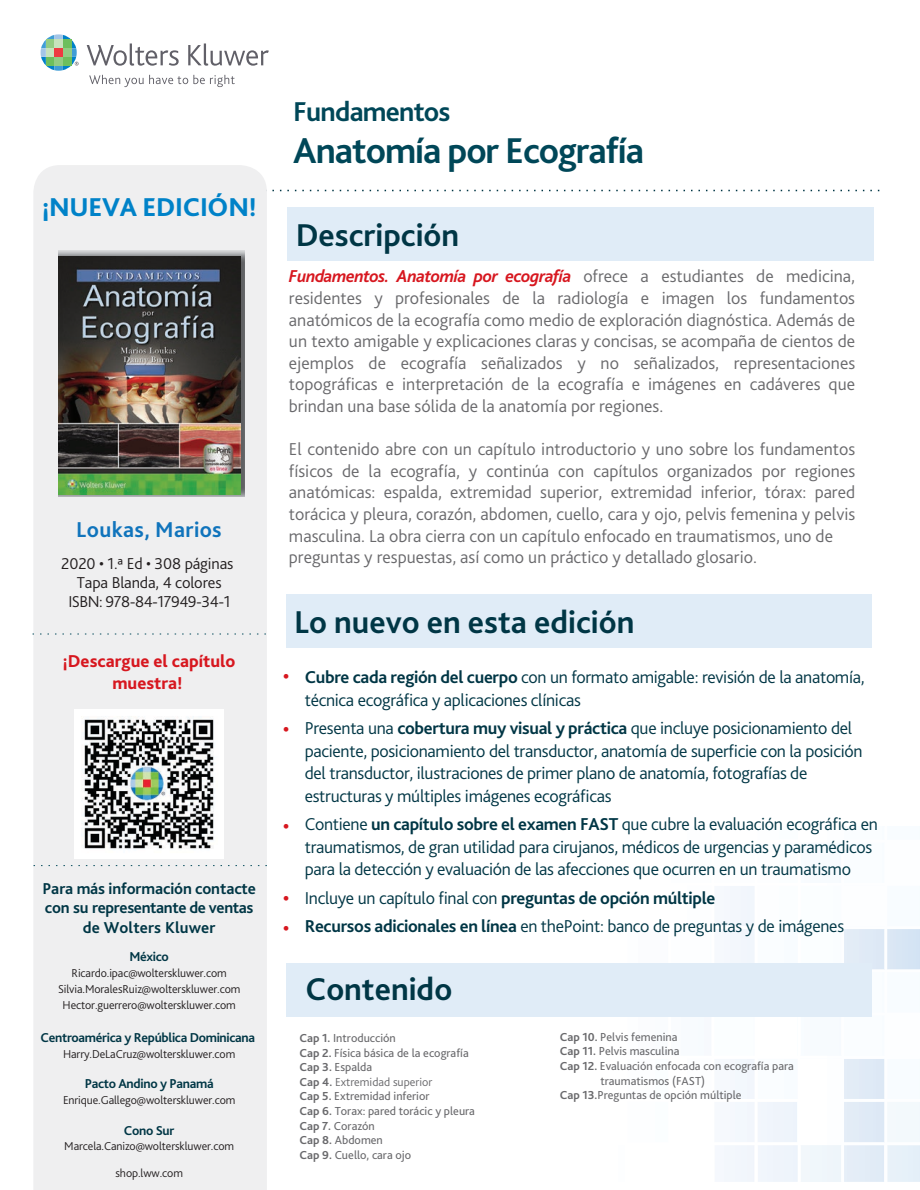
<style>
.page{position:relative;width:920px;height:1190px;background:#fff}
.page>*{position:absolute;margin:0;border:0;box-sizing:border-box;transform-origin:0 0}
.t1{font:700 37.5px "Bliss 2";letter-spacing:-.03em;color:#004758}
.t2{font:700 33px "Bliss 2";color:#003645}
.t3{font:700 28.5px "Bliss 2";letter-spacing:-.03em;color:#004758}
.t4{font:800 27px "Bliss 2";letter-spacing:-.01em;color:#0082c8}
.t5{font:700 22.5px "Bliss 2";letter-spacing:.015em;color:#1074bc}
.t6{font:300 18px/21.6px "Bliss 2";color:#69696c;text-align:justify}
.t7{font:300 18px/22.5px "Bliss 2";letter-spacing:-.015em;color:#003645}
.t8{font:800 18px/21.6px "Bliss 2";color:#d7171f;text-align:center}
.t9{font:700 16.5px/19.8px "Bliss 2";letter-spacing:-.005em;color:#003645;text-align:center}
.t10{font:300 16.5px/19px "Bliss 2";letter-spacing:-.01em;color:#231f20;text-align:center}
.t11{font:700 13.5px "Bliss 2";letter-spacing:-.02em;color:#003645}
.t12{font:12.15px/14.5px "Bliss 2";color:#69696c}
.t13{font:300 12px/15.9px "Bliss 2";letter-spacing:-.01em;color:#231f20;text-align:center}
.s1{font-weight:700;font-style:italic;color:#d7171f}
.s2{font-weight:700}
.s3{font-weight:300}
</style>
<div class="page">
<svg style="left:272px;top:190px;width:607px;height:1px"></svg>
<svg style="left:87px;top:43px;width:92px;height:23px"></svg>
<svg style="left:188px;top:43px;width:81px;height:23px"></svg>
<svg style="left:89px;top:75px;width:146px;height:12px"></svg>
<svg style="left:41px;top:34px;width:38px;height:37px"></svg>
<div style="left:33px;top:165px;width:234px;height:1025px;background:#efeff0"></div>
<svg style="left:33px;top:826px;width:887px;height:355px"></svg>
<svg style="left:32px;top:633px;width:234px;height:1px"></svg>
<div style="left:287px;top:207px;width:586px;height:53px;background:#e0ecf7"></div>
<div style="left:287px;top:594px;width:585px;height:53px;background:#e0ecf7"></div>
<div style="left:287px;top:963px;width:585px;height:53px;background:#e0ecf7"></div>
<img style="left:59px;top:250px;width:185px;height:247px">
<img style="left:74px;top:709px;width:150px;height:149px">
<img style="left:58px;top:256px;width:182px;height:238px">
<h3 class="t4" style="left:42px;top:190px;width:216px">¡NUEVA EDICIÓN!</h3>
<p class="t5" style="left:76px;top:516px;width:147px">Loukas, Marios</p>
<p class="t10" style="left:61px;top:554px;width:174px">2020 • 1.ª Ed • 308 páginas<br>Tapa Blanda, 4 colores<br>ISBN: 978-84-17949-34-1</p>
<p class="t8" style="left:63px;top:650px;width:174px">¡Descargue el capítulo muestra!</p>
<p class="t9" style="left:42px;top:877px;width:215px">Para más información contacte con su representante de ventas de Wolters Kluwer</p>
<p class="t11" style="left:129px;top:948px;width:41px">México</p>
<p class="t13" style="left:58px;top:965px;width:184px">Ricardo.ipac@wolterskluwer.com<br>Silvia.MoralesRuiz@wolterskluwer.com<br>Hector.guerrero@wolterskluwer.com</p>
<p class="t11" style="left:41px;top:1028px;width:216px">Centroamérica y República Dominicana</p>
<p class="t13" style="left:63px;top:1045px;width:174px">Harry.DeLaCruz@wolterskluwer.com</p>
<p class="t11" style="left:85px;top:1075px;width:130px">Pacto Andino y Panamá</p>
<p class="t13" style="left:63px;top:1092px;width:174px">Enrique.Gallego@wolterskluwer.com</p>
<p class="t11" style="left:124px;top:1122px;width:52px">Cono Sur</p>
<p class="t13" style="left:64px;top:1137px;width:171px">Marcela.Canizo@wolterskluwer.com</p>
<p class="t13" style="left:115px;top:1164px;width:69px">shop.lww.com</p>
<h3 class="t3" style="left:293px;top:94px;width:159px">Fundamentos</h3>
<h1 class="t1" style="left:293px;top:128px;width:352px">Anatomía por Ecografía</h1>
<h2 class="t2" style="left:296px;top:214px;width:165px">Descripción</h2>
<p class="t6" style="left:289px;top:265px;width:567px"><span class="s1">Fundamentos. Anatomía por ecografía</span> ofrece a estudiantes de medicina, residentes y profesionales de la radiología e imagen los fundamentos anatómicos de la ecografía como medio de exploración diagnóstica. Además de un texto amigable y explicaciones claras y concisas, se acompaña de cientos de ejemplos de ecografía señalizados y no señalizados, representaciones topográficas e interpretación de la ecografía e imágenes en cadáveres que brindan una base sólida de la anatomía por regiones.</p>
<p class="t6" style="left:289px;top:438px;width:568px;text-align:left">El contenido abre con un capítulo introductorio y uno sobre los fundamentos físicos de la ecografía, y continúa con capítulos organizados por regiones anatómicas: espalda, extremidad superior, extremidad inferior, tórax: pared torácica y pleura, corazón, abdomen, cuello, cara y ojo, pelvis femenina y pelvis masculina. La obra cierra con un capítulo enfocado en traumatismos, uno de preguntas y respuestas, así como un práctico y detallado glosario.</p>
<h2 class="t2" style="left:294px;top:602px;width:342px">Lo nuevo en esta edición</h2>
<p class="t8" style="left:283px;top:664px;width:8px">•</p>
<p class="t8" style="left:283px;top:717px;width:8px">•</p>
<p class="t8" style="left:283px;top:815px;width:8px">•</p>
<p class="t8" style="left:283px;top:886px;width:8px">•</p>
<p class="t8" style="left:283px;top:916px;width:8px">•</p>
<p class="t7" style="left:305px;top:665px;width:561px"><span class="s2">Cubre cada región del cuerpo</span> con un formato amigable: revisión de la anatomía, técnica ecográfica y aplicaciones clínicas</p>
<p class="t7" style="left:305px;top:716px;width:559px">Presenta una <span class="s2">cobertura muy visual y práctica</span> que incluye posicionamiento del paciente, posicionamiento del transductor, anatomía de superficie con la posición del transductor, ilustraciones de primer plano de anatomía, fotografías de estructuras y múltiples imágenes ecográficas</p>
<p class="t7" style="left:305px;top:812px;width:574px">Contiene <span class="s2">un capítulo sobre el examen FAST</span> que cubre la evaluación ecográfica en traumatismos, de gran utilidad para cirujanos, médicos de urgencias y paramédicos para la detección y evaluación de las afecciones que ocurren en un traumatismo</p>
<p class="t7" style="left:305px;top:883px;width:541px;line-height:28.5px">Incluye un capítulo final con <span class="s2">preguntas de opción múltiple<br>Recursos adicionales en línea</span> en thePoint: banco de preguntas y de imágenes</p>
<h2 class="t2" style="left:305px;top:968px;width:148px">Contenido</h2>
<p class="t12" style="left:299px;top:1030px;width:177px"><span class="s2">Cap 1.</span> Introducción<br><span class="s2">Cap 2.</span> Física básica de la ecografía<br><span class="s2">Cap 3.</span> Espalda<br><span class="s2">Cap 4.</span> <span class="s3">Extremidad superior<br></span><span class="s2">Cap 5.</span> Extremidad inferior<br><span class="s2">Cap 6.</span> Torax: pared torácic y pleura<br><span class="s2">Cap 7.</span> Corazón<br><span class="s2">Cap 8.</span> Abdomen<br><span class="s2">Cap 9.</span> Cuello, cara ojo</p>
<p class="t12" style="left:559px;top:1029px;width:119px"><span class="s2">Cap 10.</span> Pelvis femenina</p>
<p class="t12" style="left:559px;top:1043px;width:121px"><span class="s2">Cap 11.</span> Pelvis masculina</p>
<p class="t12" style="left:559px;top:1058px;width:235px"><span class="s2">Cap 12.</span> Evaluación enfocada con ecografía para</p>
<p class="t12" style="left:600px;top:1073px;width:106px">traumatismos (FAST)</p>
<p class="t12" style="left:559px;top:1087px;width:183px"><span class="s2">Cap 13.</span>Preguntas de opción múltiple</p>
</div>
